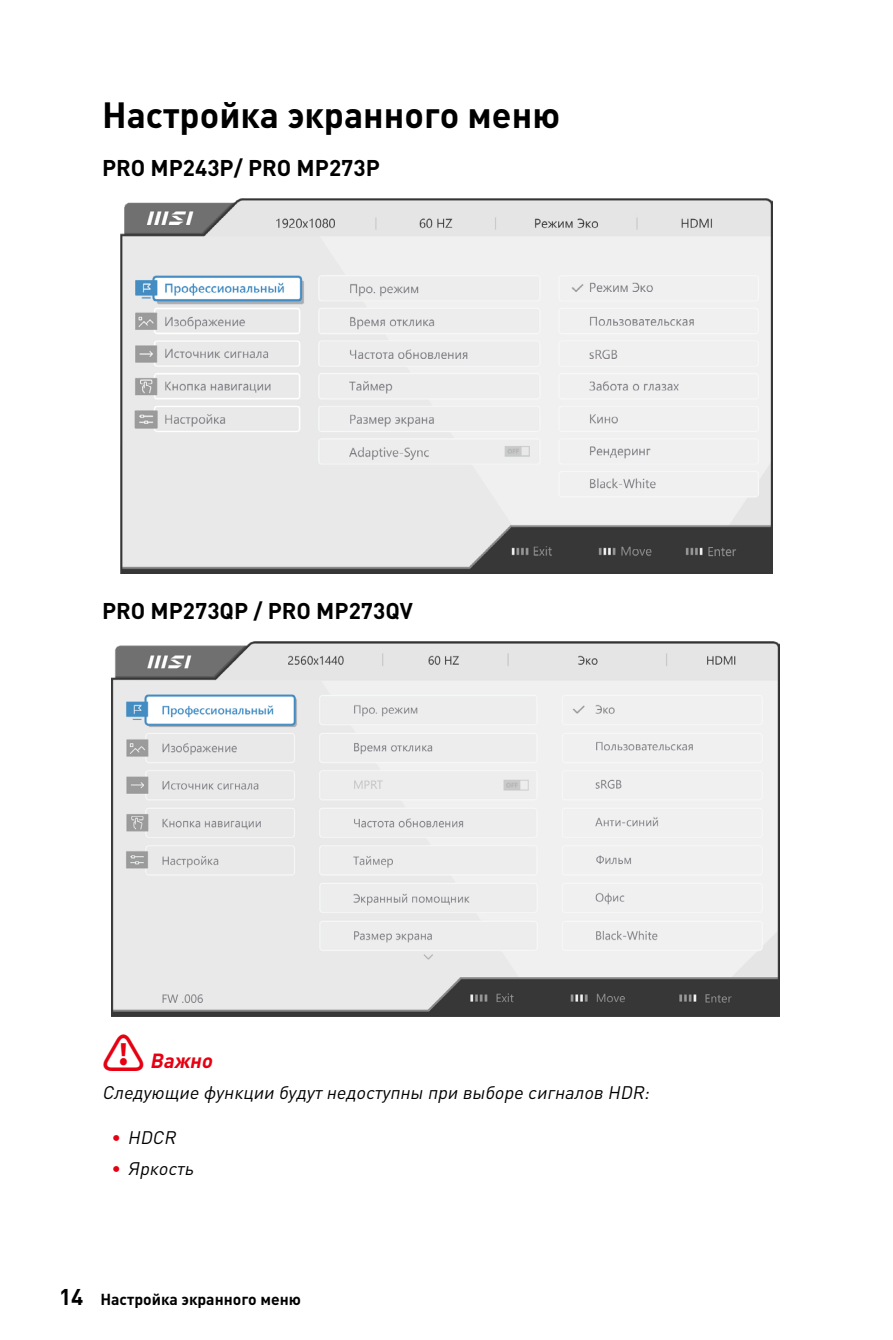
<style>
.page{position:relative;width:893px;height:1340px;background:#fff}
.page>*{position:absolute;margin:0;border:0;box-sizing:border-box;transform-origin:0 0}
.Title_1{font:700 36px "MSI Din Pro Noto CJK";color:#000}
.Title_3{font:700 22.5px "MSI Din Pro Noto CJK";color:#000}
.t1{font:italic 700 20.25px "MSI Din Pro Noto CJK";color:#e60012}
.Impotrant_Text{font:italic 18px "MSI Din Pro Noto CJK";color:#000}
.t2{font:700 15.75px "MSI Din Pro Noto CJK";color:#000}
.s1{font-style:normal;font-size:42.75px}
.s2{font-weight:700;font-style:normal;color:#e60012}
.s3{font-size:22.5px}
</style>
<div class="page">
<img style="left:120px;top:198px;width:653px;height:376px">
<img style="left:112px;top:641px;width:667px;height:375px">
<p class="Title_1" style="left:102px;top:94px;width:460px">Настройка экранного меню</p>
<p class="Title_3" style="left:102px;top:155px;width:279px">PRO MP243P/ PRO MP273P</p>
<p class="Title_3" style="left:102px;top:598px;width:312px">PRO MP273QP / PRO MP273QV</p>
<p class="t1" style="left:102px;top:1049px;width:122px"><span class="s1">⚠</span> Важно</p>
<p class="Impotrant_Text" style="left:102px;top:1082px;width:558px">СледующиефункциибудутнедоступныпривыборесигналовHDR:</p>
<p class="Impotrant_Text" style="left:112px;top:1127px;width:74px"><span class="s2">∙</span> HDCR</p>
<p class="Impotrant_Text" style="left:112px;top:1158px;width:92px"><span class="s2">∙</span> Яркость</p>
<p class="t2" style="left:59px;top:1289px;width:243px"><span class="s3">14</span> Настройка экранного меню</p>
</div>
